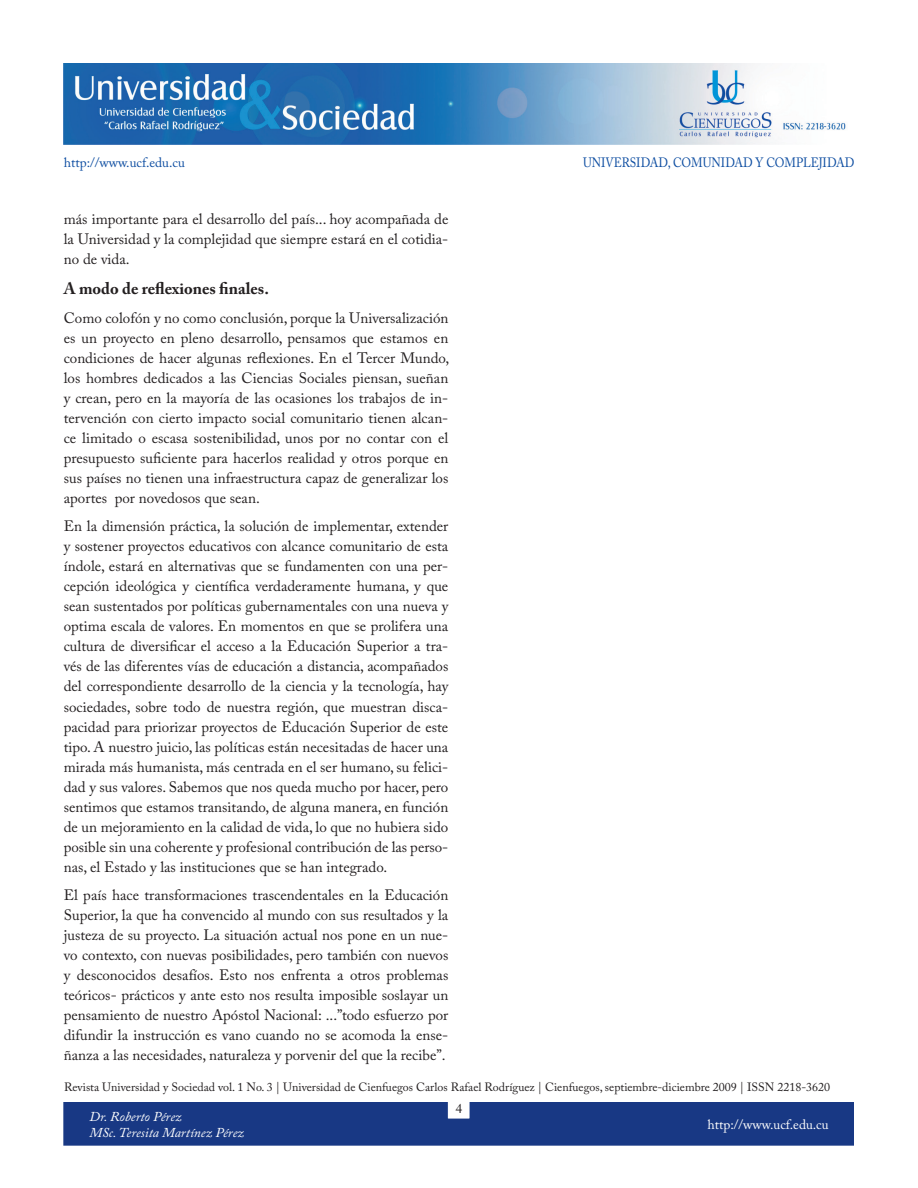
<style>
.page{position:relative;width:918px;height:1188px;background:#fff}
.page>*{position:absolute;margin:0;border:0;box-sizing:border-box;transform-origin:0 0}
.subtítulos{font:700 16.5px "Adobe Caslon Pro";color:#231f20}
.texto{font:15px/20.1px "Adobe Caslon Pro";color:#231f20;text-align:justify}
.t1{font:italic 13.5px/16.2px "Adobe Caslon Pro";color:#fff}
.t2{font:13.5px "Adobe Caslon Pro";color:#0d4da1;scale:.87 1}
.t3{font:13.5px "Adobe Caslon Pro";color:#fff}
.t4{font:13.5px "Adobe Caslon Pro";color:#0d4da1}
.t5{font:13.5px "Adobe Caslon Pro";color:#231f20}
.t6{font:12px "Adobe Caslon Pro";color:#231f20}
</style>
<div class="page">
<img style="left:64px;top:64px;width:782px;height:80px">
<div style="left:64px;top:1103px;width:790px;height:42px;background:#183884"></div>
<p class="t4" style="left:64px;top:155px;width:123px">http://www.ucf.edu.cu</p>
<p class="t2" style="left:583px;top:155px;width:313px">UNIVERSIDAD, COMUNIDAD Y COMPLEJIDAD</p>
<p class="texto" style="left:64px;top:208px;width:386px">más importante para el desarrollo del país... hoy acompañada de la Universidad y la complejidad que siempre estará en el cotidia&shy;no de vida.</p>
<p class="subtítulos" style="left:64px;top:279px;width:207px">A modo de reflexiones finales.</p>
<p class="texto" style="left:64px;top:307px;width:387px">Como colofón y no como conclusión, porque la Universalización es un proyecto en pleno desarrollo, pensamos que estamos en condiciones de hacer algunas reflexiones. En el Tercer Mundo, los hombres dedicados a las Ciencias Sociales piensan, sueñan y crean, pero en la mayoría de las ocasiones los trabajos de in&shy;tervención con cierto impacto social comunitario tienen alcan&shy;ce limitado o escasa sostenibilidad, unos por no contar con el presupuesto suficiente para hacerlos realidad y otros porque en sus países no tienen una infraestructura capaz de generalizar los aportes por novedosos que sean.</p>
<p class="texto" style="left:64px;top:516px;width:386px">En la dimensión práctica, la solución de implementar, extender y sostener proyectos educativos con alcance comunitario de esta índole, estará en alternativas que se fundamenten con una per&shy;cepción ideológica y científica verdaderamente humana, y que sean sustentados por políticas gubernamentales con una nueva y optima escala de valores. En momentos en que se prolifera una cultura de diversificar el acceso a la Educación Superior a tra&shy;vés de las diferentes vías de educación a distancia, acompañados del correspondiente desarrollo de la ciencia y la tecnología, hay sociedades, sobre todo de nuestra región, que muestran disca&shy;pacidad para priorizar proyectos de Educación Superior de este tipo. A nuestro juicio, las políticas están necesitadas de hacer una mirada más humanista, más centrada en el ser humano, su felici&shy;dad y sus valores. Sabemos que nos queda mucho por hacer, pero sentimos que estamos transitando, de alguna manera, en función de un mejoramiento en la calidad de vida, lo que no hubiera sido posible sin una coherente y profesional contribución de las perso&shy;nas, el Estado y las instituciones que se han integrado.</p>
<p class="texto" style="left:64px;top:885px;width:386px">El país hace transformaciones trascendentales en la Educación Superior, la que ha convencido al mundo con sus resultados y la justeza de su proyecto. La situación actual nos pone en un nue&shy;vo contexto, con nuevas posibilidades, pero también con nuevos y desconocidos desafíos. Esto nos enfrenta a otros problemas teóricos- prácticos y ante esto nos resulta imposible soslayar un pensamiento de nuestro Apóstol Nacional: ...”todo esfuerzo por difundir la instrucción es vano cuando no se acomoda la ense&shy;ñanza a las necesidades, naturaleza y porvenir del que la recibe”.</p>
<p class="t6" style="left:64px;top:1079px;width:768px">Revista Universidad y Sociedad vol. 1 No. 3 | Universidad de Cienfuegos Carlos Rafael Rodríguez | Cienfuegos, septiembre-diciembre 2009 | ISSN 2218-3620</p>
<p class="t5" style="left:456px;top:1100px;width:8px">4</p>
<p class="t1" style="left:90px;top:1108px;width:156px">Dr. Roberto Pérez<br>MSc. Teresita Martínez Pérez</p>
<p class="t3" style="left:708px;top:1117px;width:123px">http://www.ucf.edu.cu</p>
</div>
